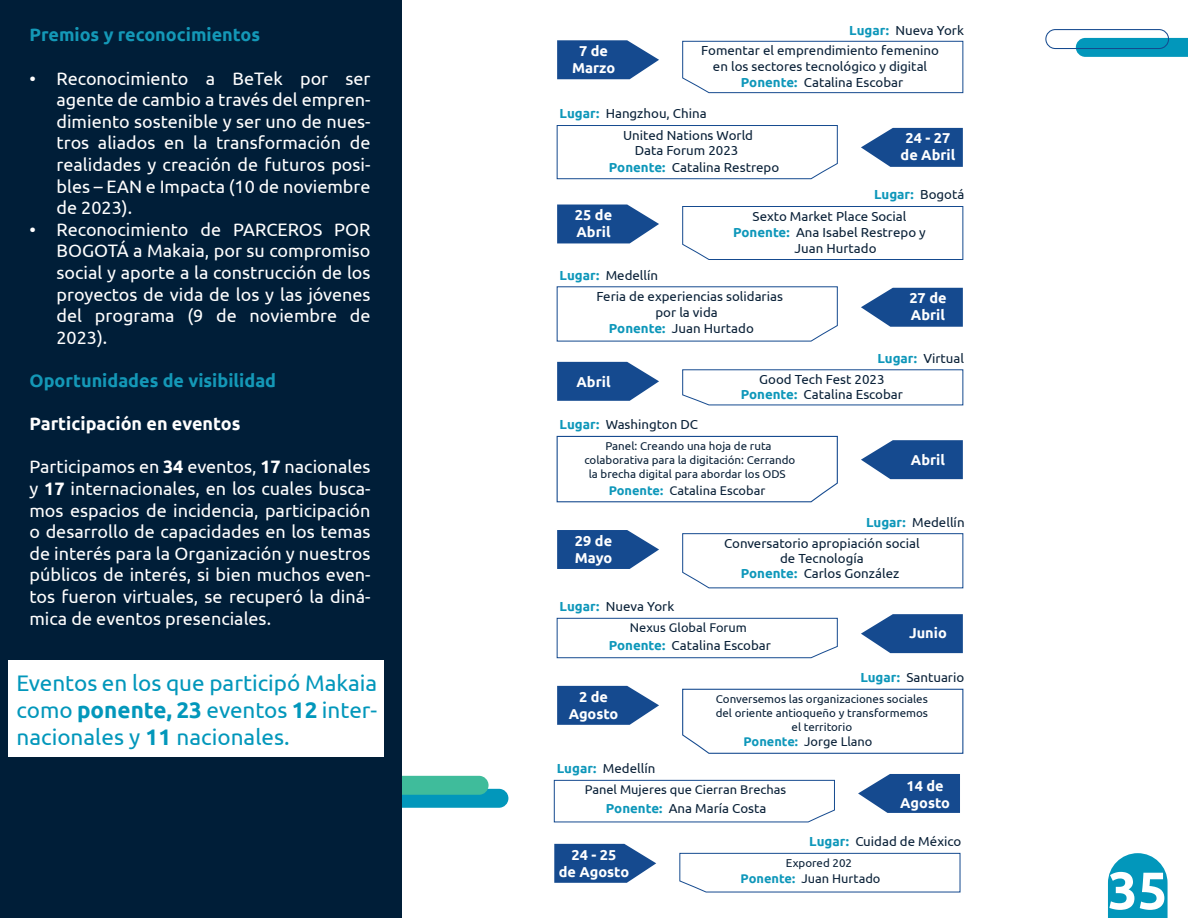
<style>
.page{position:relative;width:1188px;height:918px;background:#fff}
.page>*{position:absolute;margin:0;border:0;box-sizing:border-box;transform-origin:0 0}
.t1{font:700 52.5px "Ubuntu";color:#fff}
.t2{font:22.5px/27px "Ubuntu";color:#0297bb;text-align:justify}
.t3{font:18px/21.6px "Ubuntu";color:#fff;text-align:justify}
.t4{font:700 18px "Ubuntu";color:#1498b7}
.t5{font:700 18px "Ubuntu";color:#fff}
.t6{font:700 14.25px/17.1px "Ubuntu";color:#fff;text-align:center}
.t7{font:13.05px/15.8px "Ubuntu";color:#0a2138;text-align:center}
.t8{font:700 13.05px "Ubuntu";color:#0e97ba}
.t9{font:12.6px "Ubuntu";color:#0a2138}
.t10{font:11.4px/13.6px "Ubuntu";color:#0a2138;text-align:center}
.s1{font-weight:700}
.s2{font-weight:700;color:#0e97ba}
.s3{font-weight:400;color:#0a2138}
</style>
<div class="page">
<div style="left:386px;top:789px;width:122px;height:19px;background:#0297bb;border-radius:9px"></div>
<div style="left:366px;top:776px;width:123px;height:19px;background:#3fbc9b;border-radius:9px"></div>
<div style="left:0;top:0;width:402px;height:918px;background:#001e38"></div>
<svg style="left:557px;top:40px;width:102px;height:39px;background:#3966a0"></svg>
<svg style="left:682px;top:40px;width:282px;height:54px"></svg>
<svg style="left:557px;top:205px;width:102px;height:38px;background:#37649f"></svg>
<svg style="left:682px;top:206px;width:282px;height:54px"></svg>
<svg style="left:557px;top:362px;width:102px;height:39px;background:#3965a0"></svg>
<svg style="left:682px;top:369px;width:282px;height:37px"></svg>
<svg style="left:557px;top:530px;width:102px;height:39px;background:#38659f"></svg>
<svg style="left:682px;top:533px;width:282px;height:56px"></svg>
<svg style="left:557px;top:686px;width:102px;height:39px;background:#3965a0"></svg>
<svg style="left:682px;top:688px;width:282px;height:66px"></svg>
<svg style="left:554px;top:844px;width:102px;height:39px;background:#3965a0"></svg>
<svg style="left:679px;top:853px;width:282px;height:40px"></svg>
<svg style="left:861px;top:128px;width:102px;height:39px;background:#3865a0"></svg>
<svg style="left:556px;top:125px;width:282px;height:55px"></svg>
<svg style="left:861px;top:288px;width:102px;height:39px;background:#3966a0"></svg>
<svg style="left:556px;top:286px;width:282px;height:56px"></svg>
<svg style="left:861px;top:440px;width:102px;height:39px;background:#3965a0"></svg>
<svg style="left:556px;top:435px;width:282px;height:68px"></svg>
<svg style="left:861px;top:614px;width:102px;height:39px;background:#3965a0"></svg>
<svg style="left:556px;top:617px;width:282px;height:42px"></svg>
<svg style="left:858px;top:774px;width:102px;height:39px;background:#3865a0"></svg>
<svg style="left:553px;top:779px;width:282px;height:44px"></svg>
<svg style="left:1076px;top:38px;width:112px;height:19px;background:#0899bc"></svg>
<div style="left:1045px;top:29px;width:124px;height:20px;border:1px solid #154a8f;border-radius:9px"></div>
<div style="left:9px;top:661px;width:375px;height:96px;background:#fff"></div>
<svg style="left:1108px;top:853px;width:60px;height:65px;background:#1da2c2"></svg>
<p class="t4" style="left:29px;top:24px;width:232px">Premios y reconocimientos</p>
<p class="t3" style="left:56px;top:67px;width:316px;text-indent:-27px">• Reconocimiento a BeTek por ser agente de cambio a través del empren&shy;dimiento sostenible y ser uno de nues&shy;tros aliados en la transformación de realidades y creación de futuros posi&shy;bles – EAN e Impacta (10 de noviembre de 2023).</p>
<p class="t3" style="left:56px;top:218px;width:316px;text-indent:-27px">• Reconocimiento de PARCEROS POR BOGOTÁ a Makaia, por su compromiso social y aporte a la construcción de los proyectos de vida de los y las jóvenes del programa (9 de noviembre de 2023).</p>
<p class="t4" style="left:29px;top:370px;width:248px">Oportunidades de visibilidad</p>
<p class="t5" style="left:29px;top:413px;width:213px">Participación en eventos</p>
<p class="t3" style="left:29px;top:456px;width:343px">Participamos en <span class="s1">34</span> eventos, <span class="s1">17</span> nacionales y <span class="s1">17</span> internacionales, en los cuales busca&shy;mos espacios de incidencia, participación o desarrollo de capacidades en los temas de interés para la Organización y nuestros públicos de interés, si bien muchos even&shy;tos fueron virtuales, se recuperó la diná&shy;mica de eventos presenciales.</p>
<p class="t2" style="left:17px;top:669px;width:362px">Eventos en los que participó Makaia como <span class="s1">ponente, 23</span> eventos <span class="s1">12</span> inter&shy;nacionales y <span class="s1">11</span> nacionales.</p>
<p class="t7" style="left:849px;top:22px;width:116px"><span class="s2">Lugar:</span> Nueva York</p>
<p class="t7" style="left:741px;top:74px;width:164px"><span class="s2">Ponente:</span> Catalina Escobar</p>
<p class="t6" style="left:572px;top:42px;width:45px">7 de<br>Marzo</p>
<p class="t7" style="left:701px;top:42px;width:239px">Fomentar el emprendimiento femenino en los sectores tecnológico y digital</p>
<p class="t7" style="left:560px;top:106px;width:149px"><span class="s2">Lugar:</span> Hangzhou, China</p>
<p class="t7" style="left:623px;top:127px;width:131px">United Nations World<br>Data Forum 2023</p>
<p class="t7" style="left:609px;top:159px;width:172px"><span class="s2">Ponente:</span> Catalina Restrepo</p>
<p class="t6" style="left:901px;top:129px;width:56px">24 - 27 de Abril</p>
<p class="t8" style="left:874px;top:187px;width:92px">Lugar: <span class="s3">Bogotá</span></p>
<p class="t7" style="left:795px;top:224px;width:133px;text-align:left;text-indent:-61px"><span class="s2">Ponente:</span> Ana Isabel Restrepo y<br>Juan Hurtado</p>
<p class="t6" style="left:575px;top:206px;width:39px;text-align:left">25 de<br>Abril</p>
<p class="t7" style="left:753px;top:208px;width:155px">Sexto Market Place Social</p>
<p class="t7" style="left:560px;top:267px;width:100px"><span class="s2">Lugar:</span> Medellín</p>
<p class="t7" style="left:596px;top:288px;width:188px">Feria de experiencias solidarias por la vida</p>
<p class="t7" style="left:609px;top:320px;width:146px"><span class="s2">Ponente:</span> Juan Hurtado</p>
<p class="t6" style="left:909px;top:289px;width:39px;text-align:left">27 de<br>Abril</p>
<p class="t7" style="left:877px;top:350px;width:88px"><span class="s2">Lugar:</span> Virtual</p>
<p class="t7" style="left:741px;top:386px;width:164px"><span class="s2">Ponente:</span> Catalina Escobar</p>
<p class="t6" style="left:577px;top:373px;width:36px">Abril</p>
<p class="t7" style="left:759px;top:371px;width:127px">Good Tech Fest 2023</p>
<p class="t7" style="left:560px;top:416px;width:140px"><span class="s2">Lugar:</span> Washington DC</p>
<p class="t10" style="left:584px;top:439px;width:213px">Panel: Creando una hoja de ruta colaborativa para la digitación: Cerrando la brecha digital para abordar los ODS</p>
<p class="t9" style="left:609px;top:483px;width:158px"><span class="s2">Ponente:</span> Catalina Escobar</p>
<p class="t6" style="left:911px;top:451px;width:36px">Abril</p>
<p class="t7" style="left:866px;top:514px;width:100px"><span class="s2">Lugar:</span> Medellín</p>
<p class="t7" style="left:741px;top:565px;width:160px"><span class="s2">Ponente:</span> Carlos González</p>
<p class="t6" style="left:575px;top:532px;width:39px;text-align:left">29 de<br>Mayo</p>
<p class="t7" style="left:724px;top:535px;width:197px">Conversatorio apropiación social de Tecnología</p>
<p class="t7" style="left:560px;top:598px;width:116px"><span class="s2">Lugar:</span> Nueva York</p>
<p class="t7" style="left:609px;top:637px;width:164px"><span class="s2">Ponente:</span> Catalina Escobar</p>
<p class="t9" style="left:630px;top:620px;width:119px">Nexus Global Forum</p>
<p class="t6" style="left:909px;top:625px;width:39px">Junio</p>
<p class="t7" style="left:860px;top:669px;width:105px"><span class="s2">Lugar:</span> Santuario</p>
<p class="t6" style="left:569px;top:688px;width:51px">2 de<br>Agosto</p>
<p class="t10" style="left:716px;top:692px;width:214px">Conversemos las organizaciones sociales del oriente antioqueño y transformemos el territorio</p>
<p class="t9" style="left:744px;top:734px;width:130px"><span class="s2">Ponente:</span> Jorge Llano</p>
<p class="t7" style="left:557px;top:760px;width:100px"><span class="s2">Lugar:</span> Medellín</p>
<p class="t7" style="left:606px;top:800px;width:162px"><span class="s2">Ponente:</span> Ana María Costa</p>
<p class="t9" style="left:585px;top:782px;width:203px">Panel Mujeres que Cierran Brechas</p>
<p class="t6" style="left:900px;top:777px;width:51px">14 de<br>Agosto</p>
<p class="t7" style="left:809px;top:833px;width:154px"><span class="s2">Lugar:</span> Cuidad de México</p>
<p class="t9" style="left:741px;top:871px;width:141px"><span class="s2">Ponente:</span> Juan Hurtado</p>
<p class="t6" style="left:559px;top:846px;width:72px">24 - 25<br>de Agosto</p>
<p class="t10" style="left:786px;top:856px;width:68px">Expored 202</p>
<h1 class="t1" style="left:1108px;top:859px;width:61px">35</h1>
</div>
